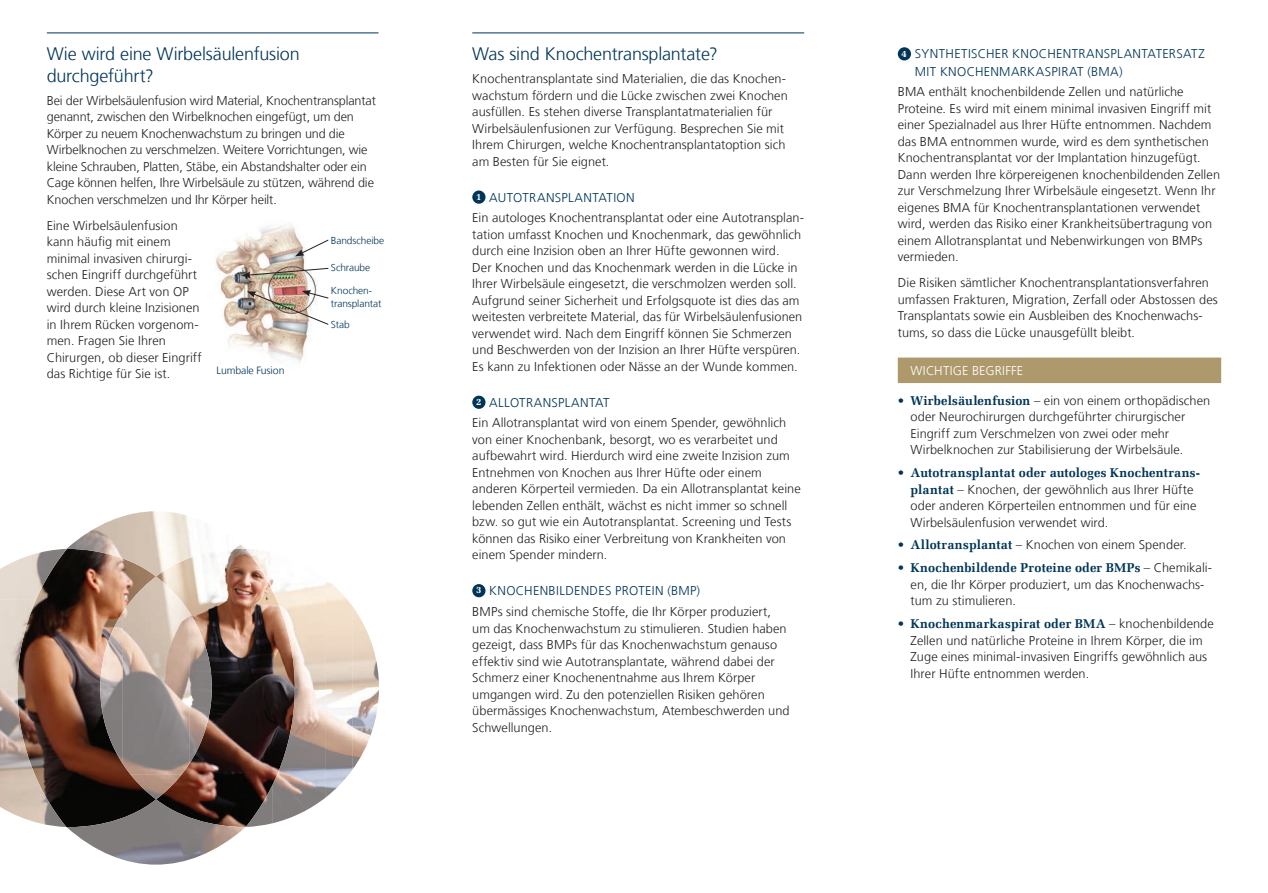
<style>
.page{position:relative;width:1268px;height:893px;background:#fff}
.page>*{position:absolute;margin:0;border:0;box-sizing:border-box;transform-origin:0 0}
.Überschrift_mit_Lini{font:300 18px/21.8px "Frutiger LT Com";letter-spacing:-.015em;color:#003558}
.Grundtext_DE{font:300 12.75px/16.5px "Frutiger LT Com";letter-spacing:.005em;color:#231f20}
.Untertitel_Versalien{font:300 12.75px/18px "Frutiger LT Com";letter-spacing:.03em;color:#003558}
.Untertitel_Balken_go{font:300 12.75px "Frutiger LT Com";letter-spacing:.015em;color:#fff}
.Legende_DE{font:300 10.5px "Frutiger LT Com";letter-spacing:-.01em;color:#003558}
.Legende_DE-2{font:300 10.05px/13px "Frutiger LT Com";letter-spacing:-.01em;color:#003558}
.t1{font:700 9.6px "Melior Com";color:#fff}
.s1{color:#003558}
.s2{font-family:"Melior Com";font-weight:700;color:#003558}
</style>
<div class="page">
<img style="left:66px;top:511px;width:180px;height:66px">
<svg style="left:246px;top:599px;width:27px;height:225px;background:#432d28"></svg>
<img style="left:246px;top:549px;width:79px;height:50px">
<img style="left:325px;top:582px;width:27px;height:215px">
<img style="left:272px;top:599px;width:54px;height:224px">
<img style="left:352px;top:606px;width:27px;height:164px">
<img style="left:246px;top:785px;width:26px;height:42px">
<img style="left:156px;top:577px;width:34px;height:198px">
<img style="left:189px;top:612px;width:23px;height:152px">
<img style="left:156px;top:774px;width:26px;height:25px">
<img style="left:156px;top:799px;width:90px;height:66px">
<svg style="left:165px;top:512px;width:66px;height:25px"></svg>
<img style="left:39px;top:549px;width:117px;height:316px">
<img style="left:0;top:549px;width:67px;height:50px">
<img style="left:0;top:599px;width:40px;height:224px">
<img style="left:40px;top:786px;width:26px;height:41px">
<hr style="left:472px;top:33px;width:332px;height:1px;background:#003558">
<div style="left:472px;top:191px;width:13px;height:13px;background:#003558;border-radius:50%"></div>
<div style="left:472px;top:396px;width:13px;height:13px;background:#003558;border-radius:50%"></div>
<div style="left:472px;top:584px;width:13px;height:13px;background:#003558;border-radius:50%"></div>
<div style="left:897px;top:358px;width:323px;height:25px;background:#ae996d"></div>
<div style="left:897px;top:47px;width:13px;height:13px;background:#003558;border-radius:50%"></div>
<hr style="left:47px;top:33px;width:331px;height:1px;background:#003558">
<img style="left:215px;top:225px;width:103px;height:138px">
<svg style="left:295px;top:239px;width:34px;height:17px"></svg>
<svg style="left:241px;top:268px;width:88px;height:10px"></svg>
<img style="left:247px;top:290px;width:82px;height:35px">
<p class="Überschrift_mit_Lini" style="left:47px;top:43px;width:254px">Wie wird eine Wirbelsäulenfusion durchgeführt?</p>
<p class="Grundtext_DE" style="left:47px;top:92px;width:330px">Bei der Wirbelsäulenfusion wird Material, Knochentransplantat genannt, zwischen den Wirbelknochen eingefügt, um den Körper zu neuem Knochenwachstum zu bringen und die Wirbelknochen zu verschmelzen. Weitere Vorrichtungen, wie kleine Schrauben, Platten, Stäbe, ein Abstandshalter oder ein Cage können helfen, Ihre Wirbelsäule zu stützen, während die Knochen verschmelzen und Ihr Körper heilt.</p>
<p class="Grundtext_DE" style="left:47px;top:217px;width:156px">Eine Wirbelsäulenfusion kann häufig mit einem minimal invasiven chirurgi&shy;schen Eingriff durchgeführt werden. Diese Art von OP wird durch kleine Inzisionen in Ihrem Rücken vorgenom&shy;men. Fragen Sie Ihren<br>Chirurgen, ob dieser Eingriff das Richtige für Sie ist.</p>
<p class="Legende_DE-2" style="left:331px;top:234px;width:55px">Bandscheibe</p>
<p class="Legende_DE-2" style="left:331px;top:261px;width:41px">Schraube</p>
<p class="Legende_DE-2" style="left:331px;top:284px;width:52px">Knochen&shy;transplantat</p>
<p class="Legende_DE-2" style="left:331px;top:318px;width:20px">Stab</p>
<p class="Legende_DE" style="left:216px;top:364px;width:70px">Lumbale Fusion</p>
<p class="Überschrift_mit_Lini" style="left:472px;top:43px;width:247px">Was sind Knochentransplantate?</p>
<p class="Grundtext_DE" style="left:472px;top:71px;width:317px">Knochentransplantate sind Materialien, die das Knochen&shy;wachstum fördern und die Lücke zwischen zwei Knochen ausfüllen. Es stehen diverse Transplantatmaterialien für Wirbelsäulenfusionen zur Verfügung. Besprechen Sie mit Ihrem Chirurgen, welche Knochentransplantatoption sich am Besten für Sie eignet.</p>
<p class="t1" style="left:476px;top:191px;width:7px">1</p>
<p class="Untertitel_Versalien" style="left:489px;top:188px;width:147px">AUTOTRANSPLANTATION</p>
<p class="Grundtext_DE" style="left:472px;top:210px;width:333px">Ein autologes Knochentransplantat oder eine Autotransplan&shy;tation umfasst Knochen und Knochenmark, das gewöhnlich durch eine Inzision oben an Ihrer Hüfte gewonnen wird.<br>Der Knochen und das Knochenmark werden in die Lücke in Ihrer Wirbelsäule eingesetzt, die verschmolzen werden soll.<br>Aufgrund seiner Sicherheit und Erfolgsquote ist dies das am weitesten verbreitete Material, das für Wirbelsäulenfusionen verwendet wird. Nach dem Eingriff können Sie Schmerzen und Beschwerden von der Inzision an Ihrer Hüfte verspüren.<br>Es kann zu Infektionen oder Nässe an der Wunde kommen.</p>
<p class="t1" style="left:476px;top:396px;width:7px">2</p>
<p class="Untertitel_Versalien" style="left:489px;top:393px;width:122px">ALLOTRANSPLANTAT</p>
<p class="Grundtext_DE" style="left:472px;top:415px;width:330px">Ein Allotransplantat wird von einem Spender, gewöhnlich von einer Knochenbank, besorgt, wo es verarbeitet und aufbewahrt wird. Hierdurch wird eine zweite Inzision zum Entnehmen von Knochen aus Ihrer Hüfte oder einem anderen Körperteil vermieden. Da ein Allotransplantat keine lebenden Zellen enthält, wächst es nicht immer so schnell bzw. so gut wie ein Autotransplantat. Screening und Tests können das Risiko einer Verbreitung von Krankheiten von einem Spender mindern.</p>
<p class="t1" style="left:476px;top:584px;width:7px">3</p>
<p class="Untertitel_Versalien" style="left:489px;top:582px;width:212px">KNOCHENBILDENDES PROTEIN (BMP)</p>
<p class="Grundtext_DE" style="left:472px;top:603px;width:319px">BMPs sind chemische Stoffe, die Ihr Körper produziert, um das Knochenwachstum zu stimulieren. Studien haben gezeigt, dass BMPs für das Knochenwachstum genauso effektiv sind wie Autotransplantate, während dabei der Schmerz einer Knochenentnahme aus Ihrem Körper umgangen wird. Zu den potenziellen Risiken gehören übermässiges Knochenwachstum, Atembeschwerden und Schwellungen.</p>
<p class="t1" style="left:901px;top:47px;width:7px">4</p>
<p class="Untertitel_Versalien" style="left:914px;top:44px;width:291px">SYNTHETISCHER KNOCHENTRANSPLANTATERSATZ<br>MIT KNOCHENMARKASPIRAT (BMA)</p>
<p class="Grundtext_DE" style="left:897px;top:84px;width:324px">BMA enthält knochenbildende Zellen und natürliche Proteine. Es wird mit einem minimal invasiven Eingriff mit einer Spezialnadel aus Ihrer Hüfte entnommen. Nachdem das BMA entnommen wurde, wird es dem synthetischen Knochentransplantat vor der Implantation hinzugefügt.<br>Dann werden Ihre körpereigenen knochenbildenden Zellen zur Verschmelzung Ihrer Wirbelsäule eingesetzt. Wenn Ihr eigenes BMA für Knochentransplantationen verwendet wird, werden das Risiko einer Krankheitsübertragung von einem Allotransplantat und Nebenwirkungen von BMPs vermieden.</p>
<p class="Grundtext_DE" style="left:897px;top:275px;width:321px">Die Risiken sämtlicher Knochentransplantationsverfahren umfassen Frakturen, Migration, Zerfall oder Abstossen des Transplantats sowie ein Ausbleiben des Knochenwachs&shy;tums, so dass die Lücke unausgefüllt bleibt.</p>
<p class="Untertitel_Balken_go" style="left:910px;top:364px;width:114px">WICHTIGE BEGRIFFE</p>
<p class="Grundtext_DE" style="left:910px;top:392px;width:301px;text-indent:-13px"><span class="s1">•</span> <span class="s2">Wirbelsäulenfusion</span> – ein von einem orthopädischen oder Neurochirurgen durchgeführter chirurgischer Eingriff zum Verschmelzen von zwei oder mehr Wirbelknochen zur Stabilisierung der Wirbelsäule.</p>
<p class="Grundtext_DE" style="left:910px;top:464px;width:291px;text-indent:-13px"><span class="s1">•</span> <span class="s2">Autotransplantat oder autologes Knochentrans&shy;plantat</span> – Knochen, der gewöhnlich aus Ihrer Hüfte oder anderen Körperteilen entnommen und für eine Wirbelsäulenfusion verwendet wird.</p>
<p class="Grundtext_DE" style="left:897px;top:537px;width:290px"><span class="s1">•</span> <span class="s2">Allotransplantat</span> – Knochen von einem Spender.</p>
<p class="Grundtext_DE" style="left:910px;top:560px;width:303px;text-indent:-13px"><span class="s1">•</span> <span class="s2">Knochenbildende Proteine oder BMPs</span> – Chemikali&shy;en, die Ihr Körper produziert, um das Knochenwachs&shy;tum zu stimulieren.</p>
<p class="Grundtext_DE" style="left:910px;top:616px;width:305px;text-indent:-13px"><span class="s1">•</span> <span class="s2">Knochenmarkaspirat oder BMA</span> – knochenbildende Zellen und natürliche Proteine in Ihrem Körper, die im Zuge eines minimal-invasiven Eingriffs gewöhnlich aus Ihrer Hüfte entnommen werden.</p>
</div>
